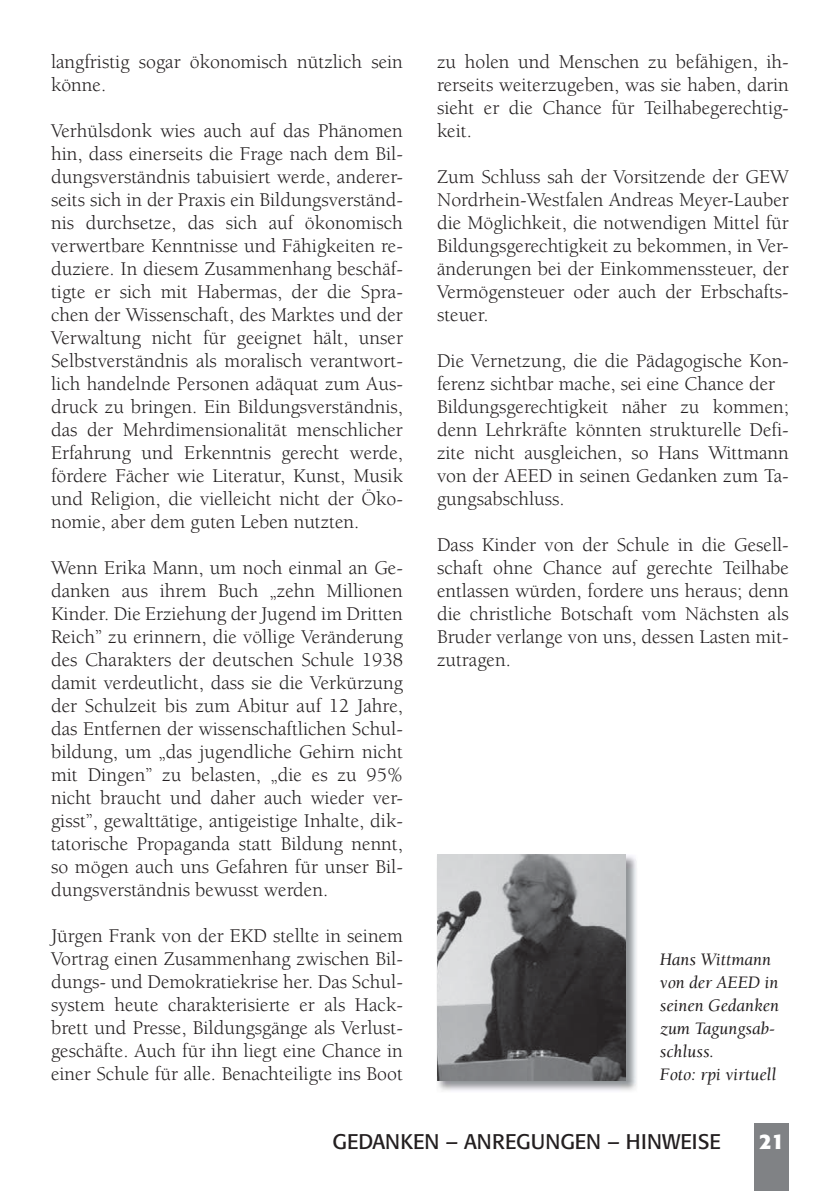
<style>
.page{position:relative;width:840px;height:1191px;background:#fff}
.page>*{position:absolute;margin:0;border:0;box-sizing:border-box;transform-origin:0 0}
.t1{font:21px "Formata";color:#231f20}
.t2{font:700 21px "Formata";color:#fff}
.t3{font:20px/23px "Berkeley";color:#231f20;text-align:justify}
.t4{font:italic 18px/23px "Berkeley";color:#231f20}
</style>
<div class="page">
<div style="left:754px;top:1123px;width:34px;height:68px;background:#808285"></div>
<img style="left:437px;top:854px;width:200px;height:237px">
<img style="left:437px;top:855px;width:188px;height:225px">
<p class="t3" style="left:51px;top:52px;width:353px">langfristig sogar ökonomisch nützlich sein könne.</p>
<p class="t3" style="left:51px;top:121px;width:353px">Verhülsdonk wies auch auf das Phänomen hin, dass einerseits die Frage nach dem Bil&shy;dungsverständnis tabuisiert werde, anderer&shy;seits sich in der Praxis ein Bildungsverständ&shy;nis durchsetze, das sich auf ökonomisch verwertbare Kenntnisse und Fähigkeiten re&shy;duziere. In diesem Zusammenhang beschäf&shy;tigte er sich mit Habermas, der die Spra&shy;chen der Wissenschaft, des Marktes und der Verwaltung nicht für geeignet hält, unser Selbstverständnis als moralisch verantwort&shy;lich handelnde Personen adäquat zum Aus&shy;druck zu bringen. Ein Bildungsverständnis, das der Mehrdimensionalität menschlicher Erfahrung und Erkenntnis gerecht werde, fördere Fächer wie Literatur, Kunst, Musik und Religion, die vielleicht nicht der Öko&shy;nomie, aber dem guten Leben nutzten.</p>
<p class="t3" style="left:51px;top:558px;width:353px">Wenn Erika Mann, um noch einmal an Ge&shy;danken aus ihrem Buch „zehn Millionen Kinder. Die Erziehung der Jugend im Dritten Reich” zu erinnern, die völlige Veränderung des Charakters der deutschen Schule 1938 damit verdeutlicht, dass sie die Verkürzung der Schulzeit bis zum Abitur auf 12 Jahre, das Entfernen der wissenschaftlichen Schul&shy;bildung, um „das jugendliche Gehirn nicht mit Dingen” zu belasten, „die es zu 95% nicht braucht und daher auch wieder ver&shy;gisst”, gewalttätige, antigeistige Inhalte, dik&shy;tatorische Propaganda statt Bildung nennt, so mögen auch uns Gefahren für unser Bil&shy;dungsverständnis bewusst werden.</p>
<p class="t3" style="left:51px;top:926px;width:353px">Jürgen Frank von der EKD stellte in seinem Vortrag einen Zusammenhang zwischen Bil&shy;dungs- und Demokratiekrise her. Das Schul&shy;system heute charakterisierte er als Hack&shy;brett und Presse, Bildungsgänge als Verlust&shy;geschäfte. Auch für ihn liegt eine Chance in einer Schule für alle. Benachteiligte ins Boot</p>
<p class="t3" style="left:437px;top:52px;width:353px">zu holen und Menschen zu befähigen, ih&shy;rerseits weiterzugeben, was sie haben, darin sieht er die Chance für Teilhabegerechtig&shy;keit.</p>
<p class="t3" style="left:437px;top:167px;width:353px">Zum Schluss sah der Vorsitzende der GEW Nordrhein-Westfalen Andreas Meyer-Lauber die Möglichkeit, die notwendigen Mittel für Bildungsgerechtigkeit zu bekommen, in Ver&shy;änderungen bei der Einkommenssteuer, der Vermögensteuer oder auch der Erbschafts&shy;steuer.</p>
<p class="t3" style="left:437px;top:351px;width:353px;text-align:left">Die Vernetzung, die die Pädagogische Kon&shy;ferenz sichtbar mache, sei eine Chance der Bildungsgerechtigkeit näher zu kommen; denn Lehrkräfte könnten strukturelle Defi&shy;zite nicht ausgleichen, so Hans Wittmann von der AEED in seinen Gedanken zum Ta&shy;gungsabschluss.</p>
<p class="t3" style="left:437px;top:535px;width:353px">Dass Kinder von der Schule in die Gesell&shy;schaft ohne Chance auf gerechte Teilhabe entlassen würden, fordere uns heraus; denn die christliche Botschaft vom Nächsten als Bruder verlange von uns, dessen Lasten mit&shy;zutragen.</p>
<p class="t4" style="left:659px;top:950px;width:121px">Hans Wittmann von der AEED in seinen Gedanken zum Tagungsab&shy;schluss.<br>Foto: rpi virtuell</p>
<p class="t1" style="left:332px;top:1132px;width:389px">GEDANKEN – ANREGUNGEN – HINWEISE</p>
<p class="t2" style="left:759px;top:1132px;width:26px">21</p>
</div>
